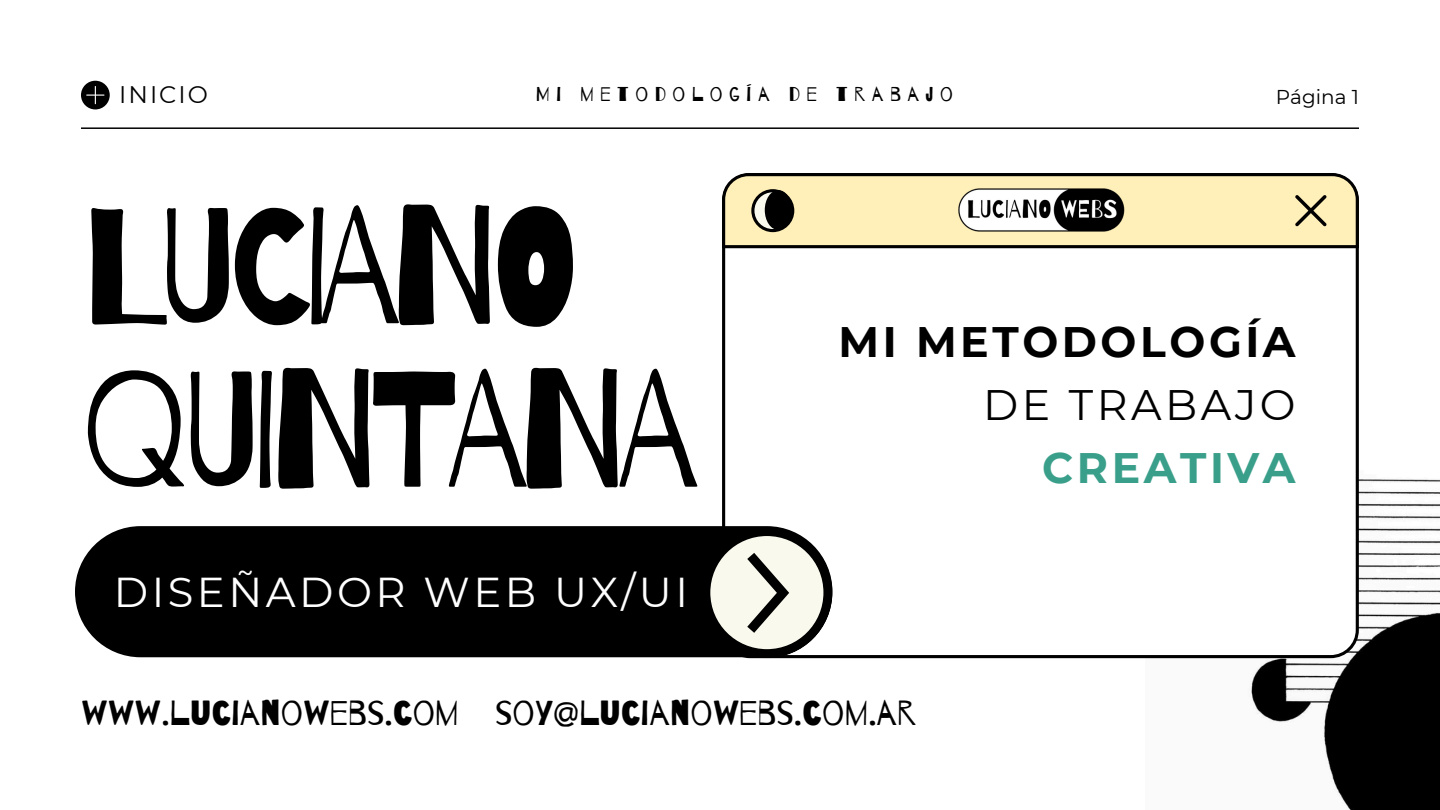
<style>
.page{position:relative;width:1440px;height:810px;background:#fff}
.page>*{position:absolute;margin:0;border:0;box-sizing:border-box;transform-origin:0 0}
.t1{font:163.9px/163.5px "Barriecito";letter-spacing:-.055em;color:#000}
.t2{font:700 42.6px "Montserrat";letter-spacing:.085em;color:#000}
.t3{font:42.6px "Montserrat";letter-spacing:.085em;color:#000}
.t4{font:700 42.6px "Montserrat";letter-spacing:.085em;color:#3a9f8a}
.t5{font:41.7px "Montserrat";letter-spacing:.085em;color:#fff}
.t6{font:34.8px "Barrio";color:#000}
.t7{font:24px "Montserrat";letter-spacing:.085em;color:#010101}
.t8{font:20px "Barrio";letter-spacing:.325em;color:#000}
.t9{font:20px "Montserrat";color:#000}
</style>
<div class="page">
<img style="left:1145px;top:479px;width:295px;height:331px">
<svg style="left:722px;top:248px;width:637px;height:410px"></svg>
<svg style="left:722px;top:173px;width:637px;height:75px;background:#161616"></svg>
<svg style="left:724px;top:175px;width:633px;height:72px;background:#eadcab"></svg>
<div style="left:75px;top:526px;width:757px;height:131px;background:#000;border-radius:66px"></div>
<svg style="left:701px;top:527px;width:131px;height:131px"></svg>
<div style="left:81px;top:81px;width:29px;height:28px;background:#010101;border-radius:50%"></div>
<svg style="left:86px;top:86px;width:18px;height:18px"></svg>
<hr style="left:81px;top:127px;width:1278px;height:2px;background:#000">
<div style="left:765px;top:190px;width:27px;height:40px;background:#000;border-radius:50%"></div>
<img style="left:926px;top:173px;width:229px;height:73px">
<h3 class="t8" style="left:536px;top:83px;width:419px">MI METODOLOGÍA DE TRABAJO</h3>
<p class="t7" style="left:119px;top:79px;width:90px">INICIO</p>
<p class="t9" style="left:1276px;top:85px;width:85px">Página 1</p>
<h1 class="t1" style="left:81px;top:182px;width:617px">LUCIANO<br>QUINTANA</h1>
<p class="t5" style="left:114px;top:567px;width:576px">DISEÑADOR WEB UX/UI</p>
<p class="t2" style="left:839px;top:315px;width:459px">MI METODOLOGÍA</p>
<p class="t3" style="left:983px;top:379px;width:314px">DE TRABAJO</p>
<h2 class="t4" style="left:1042px;top:442px;width:255px">CREATIVA</h2>
<h5 class="t6" style="left:81px;top:695px;width:379px">WWW.LUCIANOWEBS.COM</h5>
<p class="t6" style="left:495px;top:694px;width:423px">SOY@LUCIANOWEBS.COM.AR</p>
</div>
